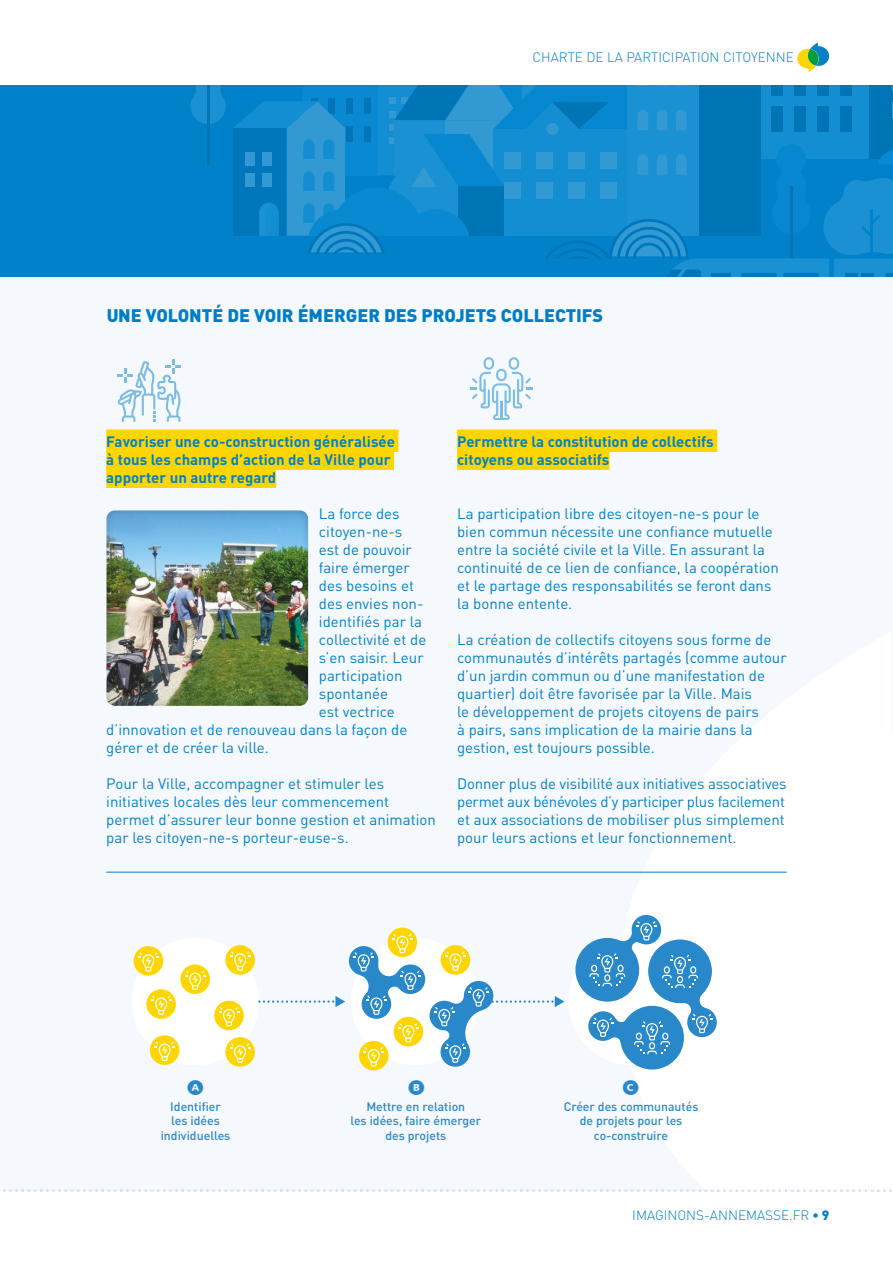
<style>
.page{position:relative;width:893px;height:1263px;background:#fff}
.page>*{position:absolute;margin:0;border:0;box-sizing:border-box;transform-origin:0 0}
.t1{font:900 18px "DIN Pro";color:#0081c9}
.t2{font:16.5px "Frutiger Black Arround Plain";color:#2988c9;scale:1.05 1}
.t3{font:15px/18px "DIN Pro";color:#0081c9}
.t4{font:700 15px/18px "DIN Pro";color:#0081c9}
.t5{font:300 13.5px "DIN Pro";color:#0081c9}
.t6{font:500 12.3px/14.7px "DIN Pro";color:#2988c9;text-align:center}
.s1{font-weight:900}
</style>
<div class="page">
<div style="left:0;top:85px;width:893px;height:1106px;background:#f5f8fd"></div>
<svg style="left:797px;top:43px;width:32px;height:29px"></svg>
<svg style="left:3px;top:1189px;width:889px;height:3px"></svg>
<div style="left:0;top:85px;width:893px;height:191px;background:#0081c9"></div>
<svg style="left:191px;top:85px;width:35px;height:40px"></svg>
<hr style="left:207px;top:85px;width:2px;height:80px;background:#26374d">
<svg style="left:233px;top:85px;width:660px;height:191px"></svg>
<div style="left:106px;top:429px;width:292px;height:23px;background:#ffd500"></div>
<div style="left:106px;top:447px;width:288px;height:23px;background:#ffd500"></div>
<div style="left:106px;top:465px;width:170px;height:23px;background:#ffd500"></div>
<svg style="left:118px;top:359px;width:62px;height:63px"></svg>
<div style="left:457px;top:429px;width:260px;height:23px;background:#ffd500"></div>
<div style="left:457px;top:447px;width:152px;height:23px;background:#ffd500"></div>
<svg style="left:470px;top:357px;width:63px;height:63px"></svg>
<div style="left:568px;top:938px;width:128px;height:127px;background:#fff;border-radius:50%"></div>
<div style="left:132px;top:938px;width:127px;height:127px;background:#fff;border-radius:50%"></div>
<div style="left:351px;top:938px;width:128px;height:127px;background:#fff;border-radius:50%"></div>
<svg style="left:259px;top:996px;width:86px;height:11px"></svg>
<div style="left:575px;top:938px;width:64px;height:64px;background:#2988c9;border-radius:50%"></div>
<div style="left:620px;top:1006px;width:64px;height:63px;background:#2988c9;border-radius:50%"></div>
<div style="left:134px;top:946px;width:29px;height:30px;background:#ffd500;border-radius:50%"></div>
<svg style="left:138px;top:952px;width:21px;height:20px"></svg>
<div style="left:150px;top:1035px;width:29px;height:30px;background:#ffd500;border-radius:50%"></div>
<svg style="left:154px;top:1041px;width:21px;height:20px"></svg>
<div style="left:214px;top:1001px;width:30px;height:29px;background:#ffd500;border-radius:50%"></div>
<svg style="left:219px;top:1007px;width:20px;height:19px"></svg>
<svg style="left:225px;top:1037px;width:30px;height:30px"></svg>
<svg style="left:230px;top:1043px;width:20px;height:20px"></svg>
<svg style="left:440px;top:1037px;width:30px;height:30px"></svg>
<svg style="left:180px;top:964px;width:30px;height:30px"></svg>
<svg style="left:185px;top:971px;width:20px;height:19px"></svg>
<svg style="left:225px;top:945px;width:30px;height:30px"></svg>
<svg style="left:230px;top:951px;width:20px;height:20px"></svg>
<svg style="left:146px;top:989px;width:30px;height:30px"></svg>
<svg style="left:151px;top:995px;width:20px;height:20px"></svg>
<div style="left:349px;top:946px;width:29px;height:30px;background:#2988c9;border-radius:50%"></div>
<div style="left:359px;top:1041px;width:29px;height:29px;background:#ffd500;border-radius:50%"></div>
<svg style="left:364px;top:1047px;width:20px;height:19px"></svg>
<div style="left:394px;top:1017px;width:29px;height:29px;background:#ffd500;border-radius:50%"></div>
<svg style="left:398px;top:1023px;width:21px;height:19px"></svg>
<div style="left:388px;top:927px;width:29px;height:30px;background:#ffd500;border-radius:50%"></div>
<div style="left:632px;top:915px;width:29px;height:29px;background:#2988c9;border-radius:50%"></div>
<svg style="left:687px;top:1007px;width:30px;height:30px"></svg>
<svg style="left:429px;top:1001px;width:30px;height:29px"></svg>
<div style="left:464px;top:981px;width:29px;height:29px;background:#2988c9;border-radius:50%"></div>
<div style="left:396px;top:964px;width:29px;height:30px;background:#2988c9;border-radius:50%"></div>
<div style="left:441px;top:945px;width:29px;height:30px;background:#ffd500;border-radius:50%"></div>
<svg style="left:445px;top:951px;width:21px;height:20px"></svg>
<svg style="left:362px;top:989px;width:29px;height:30px"></svg>
<svg style="left:353px;top:934px;width:68px;height:81px"></svg>
<svg style="left:434px;top:987px;width:130px;height:76px"></svg>
<svg style="left:589px;top:921px;width:123px;height:133px"></svg>
<hr style="left:106px;top:872px;width:681px;height:1px;background:#0081c9">
<div style="left:93px;top:499px;width:229px;height:207px;background:#000;opacity:.25"></div>
<p class="t5" style="left:533px;top:48px;width:263px">CHARTE DE LA PARTICIPATION CITOYENNE</p>
<p class="t1" style="left:106px;top:303px;width:498px">UNE VOLONTÉ DE VOIR ÉMERGER DES PROJETS COLLECTIFS</p>
<p class="t4" style="left:106px;top:432px;width:290px">Favoriser une co-construction généralisée à tous les champs d’action de la Ville pour apporter un autre regard</p>
<p class="t3" style="left:319px;top:504px;width:82px">La force des</p>
<p class="t3" style="left:319px;top:522px;width:85px">citoyen-ne-s</p>
<p class="t3" style="left:319px;top:540px;width:94px">est de pouvoir</p>
<p class="t3" style="left:319px;top:558px;width:92px">faire émerger</p>
<p class="t3" style="left:319px;top:576px;width:97px">des besoins et</p>
<p class="t3" style="left:319px;top:594px;width:106px">des envies non-</p>
<p class="t3" style="left:319px;top:612px;width:105px">identifiés par la</p>
<p class="t3" style="left:319px;top:630px;width:109px">collectivité et de</p>
<p class="t3" style="left:319px;top:648px;width:106px">s’en saisir. Leur</p>
<p class="t3" style="left:319px;top:666px;width:85px">participation</p>
<p class="t3" style="left:319px;top:684px;width:71px">spontanée</p>
<p class="t3" style="left:319px;top:702px;width:77px">est vectrice</p>
<p class="t3" style="left:106px;top:720px;width:302px">d’innovation et de renouveau dans la façon de</p>
<p class="t3" style="left:106px;top:738px;width:164px">gérer et de créer la ville.</p>
<p class="t3" style="left:106px;top:774px;width:331px">Pour la Ville, accompagner et stimuler les initiatives locales dès leur commencement permet d’assurer leur bonne gestion et animation par les citoyen-ne-s porteur-euse-s.</p>
<p class="t4" style="left:457px;top:432px;width:258px">Permettre la constitution de collectifs citoyens ou associatifs</p>
<p class="t3" style="left:457px;top:504px;width:323px">La participation libre des citoyen-ne-s pour le bien commun nécessite une confiance mutuelle entre la société civile et la Ville. En assurant la continuité de ce lien de confiance, la coopération et le partage des responsabilités se feront dans la bonne entente.</p>
<p class="t3" style="left:457px;top:630px;width:331px">La création de collectifs citoyens sous forme de communautés d’intérêts partagés (comme autour d’un jardin commun ou d’une manifestation de quartier) doit être favorisée par la Ville. Mais<br>le développement de projets citoyens de pairs<br>à pairs, sans implication de la mairie dans la gestion, est toujours possible.</p>
<p class="t3" style="left:457px;top:774px;width:331px;text-align:justify">Donner plus de visibilité aux initiatives associatives permet aux bénévoles d’y participer plus facilement et aux associations de mobiliser plus simplement pour leurs actions et leur fonctionnement.</p>
<p class="t2" style="left:187px;top:1080px;width:18px">A</p>
<p class="t2" style="left:408px;top:1080px;width:18px">B</p>
<p class="t2" style="left:622px;top:1080px;width:18px">C</p>
<p class="t6" style="left:161px;top:1098px;width:71px">Identifier les idées individuelles</p>
<p class="t6" style="left:350px;top:1098px;width:132px">Mettre en relation<br>les idées, faire émerger des projets</p>
<p class="t6" style="left:564px;top:1098px;width:136px">Créer des communautés de projets pour les co-construire</p>
<p class="t5" style="left:632px;top:1206px;width:198px">IMAGINONS-ANNEMASSE.FR <span class="s1">• 9</span></p>
</div>
